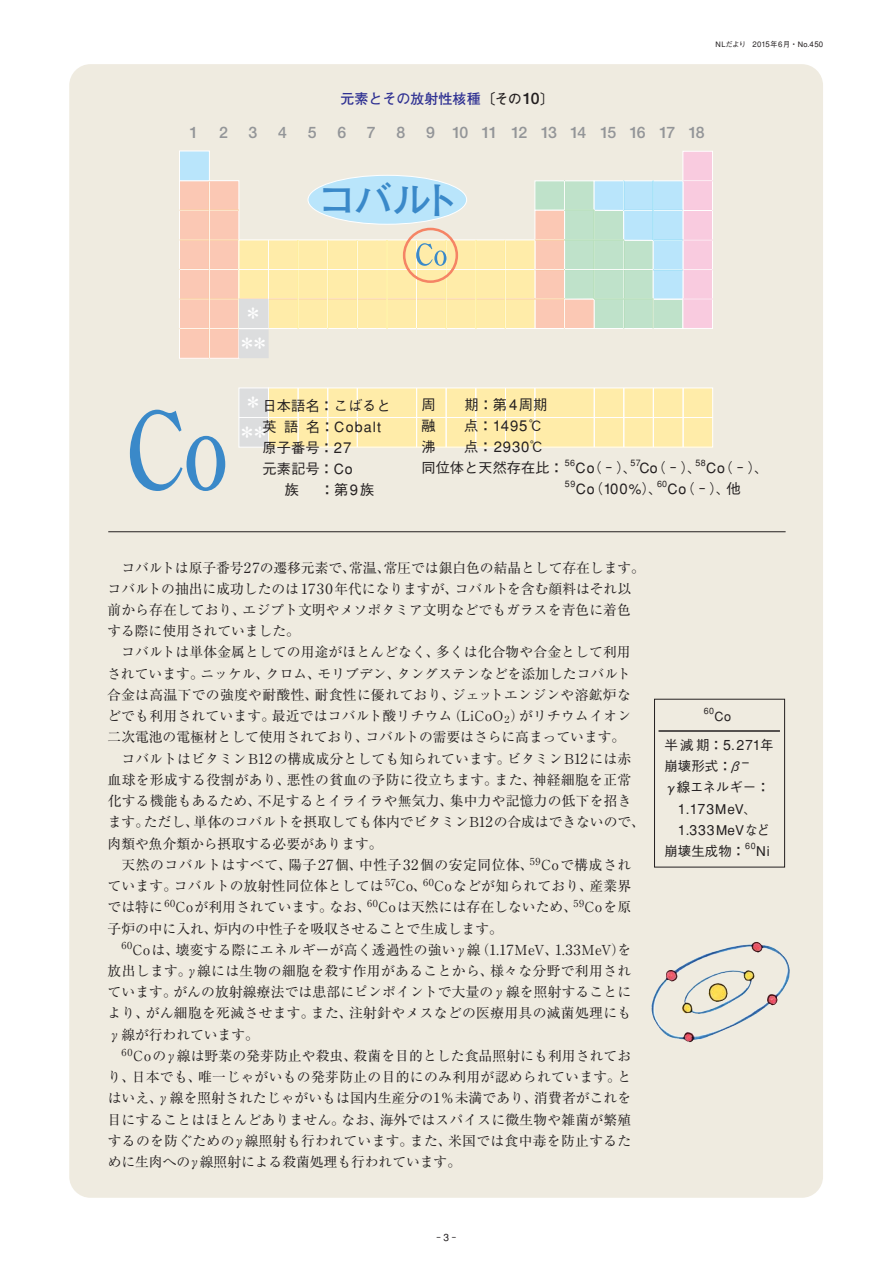
<style>
.page{position:relative;width:893px;height:1263px;background:#fff}
.page>*{position:absolute;margin:0;border:0;box-sizing:border-box;transform-origin:0 0}
.t1{font:39.6px "Futo Go B101 Bold 90 msp RKSJ H";color:#3a89c9}
.t2{font:18.6px/30.2px "Gothic BBB Medium 90 msp RKSJ H";color:#fff;text-align:center}
.t3{font:15.9px "Futo Go B101 Bold 90 msp RKSJ H";letter-spacing:-.095em;color:#939598}
.t4{font:14.25px/21px "Gothic BBB Medium 90 msp RKSJ H";color:#231f20}
.t5{font:13.95px "Futo Go B101 Bold 90 msp RKSJ H";color:#2e3092}
.t6{font:13.8px/21.3px "Ryumin regular 90 msp RKSJ H";letter-spacing:.005em;color:#231f20;text-align:justify}
.t7{font:13.5px "Gothic BBB Medium 90 msp RKSJ H";color:#231f20}
.t8{font:13.5px "Gothic BBB Medium 90 msp RKSJ H";letter-spacing:-.02em;color:#231f20}
.t9{font:12.75px "Gothic BBB Medium 90 msp RKSJ H";color:#231f20}
.t10{font:9.75px "Gothic BBB Medium 90 msp RKSJ H";color:#231f20}
.t11{font:8.85px "Gothic BBB Medium 90 msp RKSJ H";letter-spacing:.055em;color:#231f20}
.t12{font:7.5px "Gothic BBB Medium 90 msp RKSJ H";color:#231f20}
.s1{font-size:7.8px}
.s2{color:#231f20}
.s3{font-size:13.5px;color:#231f20}
.s4{font-size:15.9px;color:#231f20}
.s5{font-size:15px}
.s6{font-size:14.7px}
.s7{font-size:10.2px}
.s8{font-size:14.1px}
</style>
<div class="page">
<div style="left:69px;top:64px;width:754px;height:1134px;background:#efebe0;border-radius:21px"></div>
<div style="left:179px;top:181px;width:60px;height:177px;background:#fbc8b4"></div>
<div style="left:179px;top:180px;width:60px;height:179px;border:1px solid #fff"></div>
<div style="left:179px;top:151px;width:30px;height:30px;background:#b9e5fb"></div>
<div style="left:179px;top:151px;width:31px;height:30px;border:1px solid #fff"></div>
<div style="left:683px;top:151px;width:29px;height:177px;background:#f9cbdf"></div>
<div style="left:682px;top:151px;width:31px;height:178px;border:1px solid #fff"></div>
<div style="left:239px;top:388px;width:30px;height:59px;background:#dcddde"></div>
<div style="left:238px;top:388px;width:31px;height:60px;border:1px solid #fff"></div>
<div style="left:268px;top:388px;width:445px;height:59px;background:#ffeca9"></div>
<div style="left:268px;top:388px;width:445px;height:60px;border:1px solid #fff"></div>
<hr style="left:180px;top:239px;width:59px;height:1px;background:#fff">
<hr style="left:180px;top:269px;width:59px;height:1px;background:#fff">
<hr style="left:180px;top:299px;width:59px;height:1px;background:#fff">
<hr style="left:180px;top:210px;width:59px;height:1px;background:#fff">
<hr style="left:239px;top:417px;width:474px;height:1px;background:#fff">
<hr style="left:180px;top:328px;width:59px;height:1px;background:#fff">
<hr style="left:209px;top:181px;width:1px;height:177px;background:#fff">
<hr style="left:298px;top:388px;width:1px;height:59px;background:#fff">
<hr style="left:327px;top:388px;width:1px;height:59px;background:#fff">
<hr style="left:357px;top:388px;width:1px;height:59px;background:#fff">
<hr style="left:416px;top:388px;width:1px;height:59px;background:#fff">
<hr style="left:446px;top:388px;width:1px;height:59px;background:#fff">
<hr style="left:475px;top:388px;width:1px;height:59px;background:#fff">
<hr style="left:534px;top:388px;width:1px;height:59px;background:#fff">
<hr style="left:505px;top:388px;width:1px;height:59px;background:#fff">
<hr style="left:594px;top:388px;width:1px;height:59px;background:#fff">
<hr style="left:623px;top:388px;width:1px;height:59px;background:#fff">
<hr style="left:653px;top:388px;width:1px;height:59px;background:#fff">
<hr style="left:683px;top:388px;width:1px;height:59px;background:#fff">
<div style="left:239px;top:240px;width:296px;height:89px;background:#ffeca9"></div>
<div style="left:238px;top:240px;width:297px;height:89px;border:1px solid #fff"></div>
<hr style="left:239px;top:298px;width:296px;height:1px;background:#fff">
<hr style="left:268px;top:240px;width:1px;height:89px;background:#fff">
<hr style="left:298px;top:240px;width:1px;height:89px;background:#fff">
<hr style="left:327px;top:240px;width:1px;height:89px;background:#fff">
<hr style="left:357px;top:240px;width:1px;height:89px;background:#fff">
<hr style="left:387px;top:240px;width:1px;height:89px;background:#fff">
<hr style="left:416px;top:240px;width:1px;height:89px;background:#fff">
<hr style="left:446px;top:240px;width:1px;height:89px;background:#fff">
<hr style="left:475px;top:240px;width:1px;height:89px;background:#fff">
<hr style="left:505px;top:240px;width:1px;height:89px;background:#fff">
<div style="left:239px;top:299px;width:30px;height:59px;background:#dcddde"></div>
<hr style="left:239px;top:328px;width:30px;height:1px;background:#fff">
<hr style="left:239px;top:269px;width:296px;height:1px;background:#fff">
<svg style="left:534px;top:180px;width:178px;height:149px"></svg>
<svg style="left:108px;top:531px;width:678px;height:337px"></svg>
<div style="left:308px;top:175px;width:159px;height:49px;background:#b9e5fb;border-radius:50%"></div>
<div style="left:308px;top:175px;width:159px;height:50px;border:1px solid #fff;border-radius:50%"></div>
<img style="left:651px;top:945px;width:101px;height:73px">
<hr style="left:658px;top:731px;width:122px;height:1px;background:#231f20">
<svg style="left:130px;top:410px;width:95px;height:81px"></svg>
<div style="left:403px;top:228px;width:55px;height:55px;border:3px solid #f58465;border-radius:50%"></div>
<svg style="left:416px;top:243px;width:30px;height:23px"></svg>
<p class="t12" style="left:715px;top:41px;width:109px">NLだより　<span class="s1">2015</span>年 <span class="s1">6</span>月・No.<span class="s1">450</span></p>
<p class="t5" style="left:341px;top:94px;width:214px">元素とその放射性核種<span class="s2">〔</span><span class="s3">その</span><span class="s4">10</span><span class="s3">〕</span></p>
<p class="t3" style="left:190px;top:126px;width:10px">1</p>
<p class="t3" style="left:688px;top:126px;width:18px">18</p>
<p class="t3" style="left:219px;top:126px;width:10px">2</p>
<p class="t3" style="left:249px;top:126px;width:10px">3</p>
<p class="t3" style="left:278px;top:126px;width:10px">4</p>
<p class="t3" style="left:308px;top:126px;width:10px">5</p>
<p class="t3" style="left:337px;top:126px;width:10px">6</p>
<p class="t3" style="left:367px;top:126px;width:10px">7</p>
<p class="t3" style="left:396px;top:126px;width:10px">8</p>
<p class="t3" style="left:426px;top:126px;width:251px">9 10 11 12 13 14 15 16 17</p>
<h1 class="t1" style="left:317px;top:185px;width:145px">コバルト</h1>
<h2 class="t2" style="left:238px;top:301px;width:33px">＊＊＊</h2>
<h2 class="t2" style="left:238px;top:389px;width:33px">＊＊＊</h2>
<p class="t4" style="left:263px;top:397px;width:130px">日本語名：こばると英 語 名：Cobalt原子番号：<span class="s5">27<br></span>元素記号：Co<br>　 族　 ：第<span class="s5">9</span>族</p>
<p class="t4" style="left:421px;top:396px;width:144px">周　　期：第 <span class="s5">4</span>周期融　　点：<span class="s5">1495</span>℃<br>沸　　点：<span class="s5">2930</span>℃<br>同位体と天然存在比：</p>
<p class="t11" style="left:565px;top:459px;width:12px">56</p>
<p class="t4" style="left:575px;top:459px;width:193px">Co（‐）、 Co（‐）、 Co（‐）、</p>
<p class="t11" style="left:630px;top:459px;width:12px">57</p>
<p class="t11" style="left:695px;top:459px;width:12px">58</p>
<p class="t11" style="left:565px;top:480px;width:12px">59</p>
<p class="t4" style="left:576px;top:480px;width:166px">Co（<span class="s5">100</span>%）、 Co（‐）、他</p>
<p class="t11" style="left:657px;top:480px;width:11px">60</p>
<p class="t6" style="left:107px;top:559px;width:539px;text-align:left">　コバルトは原子番号<span class="s6">27</span>の遷移元素で、常温、常圧では銀白色の結晶として存在します。コバルトの抽出に成功したのは<span class="s6">1730</span>年代になりますが、コバルトを含む顔料はそれ以前から存在しており、エジプト文明やメソポタミア文明などでもガラスを青色に着色する際に使用されていました。<br>　コバルトは単体金属としての用途がほとんどなく、多くは化合物や合金として利用されています。ニッケル、クロム、モリブデン、タングステンなどを添加したコバルト合金は高温下での強度や耐酸性、耐食性に優れており、ジェットエンジンや溶鉱炉などでも利用されています。最近ではコバルト酸リチウム（LiCoO<sub>2</sub>）がリチウムイオン二次電池の電極材として使用されており、コバルトの需要はさらに高まっています。<br>　コバルトはビタミンB<span class="s6">12</span>の構成成分としても知られています。ビタミンB<span class="s6">12</span>には赤血球を形成する役割があり、悪性の貧血の予防に役立ちます。また、神経細胞を正常化する機能もあるため、不足するとイライラや無気力、集中力や記憶力の低下を招きます。ただし、単体のコバルトを摂取しても体内でビタミンB<span class="s6">12</span>の合成はできないので、肉類や魚介類から摂取する必要があります。<br>　天然のコバルトはすべて、陽子<span class="s6">27</span>個、中性子<span class="s6">32</span>個の安定同位体、<sup>59</sup>Coで構成されています。コバルトの放射性同位体としては<sup>57</sup>Co、<sup>60</sup>Coなどが知られており、産業界では特に <sup>60</sup>Coが利用されています。なお、<sup>60</sup>Coは天然には存在しないため、<sup>59</sup>Coを原子炉の中に入れ、炉内の中性子を吸収させることで生成します。</p>
<p class="t6" style="left:107px;top:941px;width:525px;text-indent:14px"><sup>60</sup>Coは、壊変する際にエネルギーが高く透過性の強いγ線（<span class="s6">1</span>.<span class="s6">17</span>MeV、<span class="s6">1</span>.<span class="s6">33</span>MeV）を放出します。γ線には生物の細胞を殺す作用があることから、様々な分野で利用されています。がんの放射線療法では患部にピンポイントで大量のγ線を照射することにより、がん細胞を死滅させます。また、注射針やメスなどの医療用具の滅菌処理にもγ線が行われています。</p>
<p class="t6" style="left:108px;top:1047px;width:525px;text-indent:14px"><sup>60</sup>Coのγ線は野菜の発芽防止や殺虫、殺菌を目的とした食品照射にも利用されており、日本でも、唯一じゃがいもの発芽防止の目的にのみ利用が認められています。とはいえ、γ線を照射されたじゃがいもは国内生産分の<span class="s6">1</span>%未満であり、消費者がこれを目にすることはほとんどありません。なお、海外ではスパイスに微生物や雑菌が繁殖するのを防ぐためのγ線照射も行われています。また、米国では食中毒を防止するために生肉へのγ線照射による殺菌処理も行われています。</p>
<p class="t10" style="left:434px;top:1234px;width:27px">‐<span class="s7">3</span>‐</p>
<p class="t11" style="left:704px;top:708px;width:12px">60</p>
<p class="t9" style="left:714px;top:711px;width:18px">Co</p>
<p class="t7" style="left:664px;top:740px;width:111px">半 減 期：<span class="s8">5</span>.<span class="s8">271</span>年</p>
<p class="t7" style="left:664px;top:761px;width:87px">崩壊形式：β－</p>
<p class="t8" style="left:664px;top:782px;width:107px">γ線エネルギー：</p>
<p class="t7" style="left:678px;top:803px;width:80px"><span class="s8">1</span>.<span class="s8">173</span>MeV、</p>
<p class="t7" style="left:678px;top:825px;width:93px"><span class="s8">1</span>.<span class="s8">333</span>MeVなど</p>
<p class="t7" style="left:664px;top:846px;width:82px">崩壊生成物：</p>
<p class="t11" style="left:745px;top:843px;width:12px">60</p>
<p class="t7" style="left:756px;top:846px;width:15px">Ni</p>
</div>
